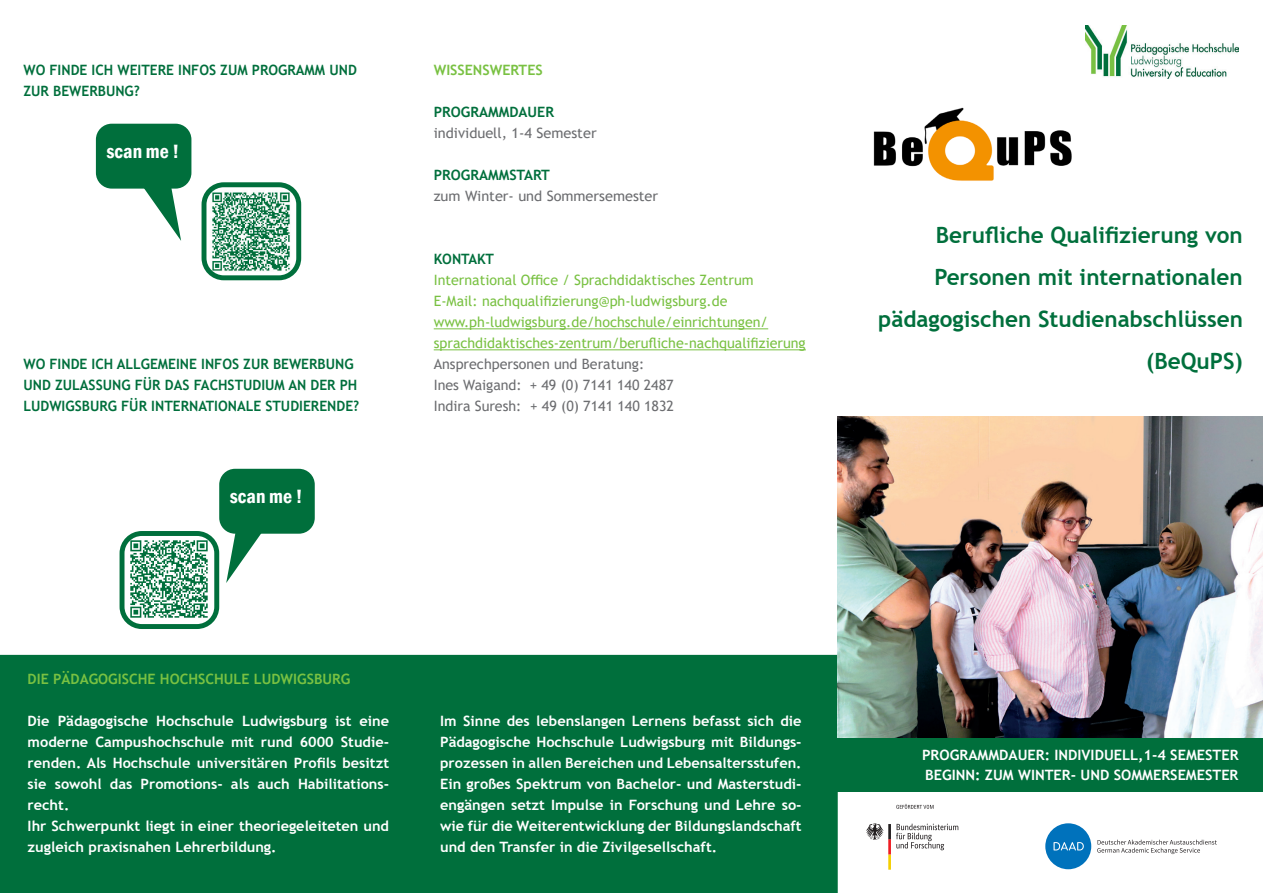
<style>
.page{position:relative;width:1263px;height:893px;background:#fff}
.page>*{position:absolute;margin:0;border:0;box-sizing:border-box;transform-origin:0 0}
.Cover_Head{font:700 22.5px "Trebuchet MS";color:#006f3c}
.t1{font:600 condensed 19.8px "Franklin Gothic";color:#fff}
.Laufschrift{font:700 14.25px/21px "Trebuchet MS";color:#fff;text-align:justify}
.Laufschrift_Head{font:700 14.25px/21px "Trebuchet MS";color:#006f3c}
.Laufschrift_Raum_URL_Mail{font:14.25px/21px "Trebuchet MS";color:#79c142}
.Laufschrift_Raum_URL_Mail-2{font:14.25px "Trebuchet MS";color:#6c6d70}
.Cover_Subhead{font:700 14.25px "Trebuchet MS";color:#fff}
.Laufschrift-2{font:14.25px "Trebuchet MS";color:#6c6d70}
.Laufschrift_Head-2{font:700 14.25px "Trebuchet MS";color:#79c142}
</style>
<div class="page">
<div style="left:0;top:655px;width:838px;height:238px;background:#006f3c"></div>
<img style="left:1085px;top:26px;width:154px;height:52px">
<img style="left:838px;top:417px;width:425px;height:321px">
<div style="left:821px;top:738px;width:442px;height:53px;background:#006f3c"></div>
<hr style="left:434px;top:328px;width:334px;height:1px;background:#79c142">
<hr style="left:434px;top:349px;width:372px;height:1px;background:#79c142">
<div style="left:96px;top:124px;width:95px;height:65px;background:#006f3c;border-radius:16px"></div>
<svg style="left:140px;top:187px;width:41px;height:54px"></svg>
<img style="left:208px;top:188px;width:87px;height:86px">
<div style="left:202px;top:182px;width:99px;height:98px;border:5px solid #006f3c;border-radius:20px"></div>
<div style="left:219px;top:469px;width:96px;height:65px;background:#006f3c;border-radius:16px"></div>
<svg style="left:226px;top:531px;width:41px;height:52px"></svg>
<img style="left:126px;top:537px;width:87px;height:86px">
<div style="left:120px;top:531px;width:99px;height:98px;border:5px solid #006f3c;border-radius:20px"></div>
<svg style="left:866px;top:823px;width:92px;height:47px"></svg>
<svg style="left:896px;top:804px;width:37px;height:5px"></svg>
<div style="left:1045px;top:823px;width:46px;height:46px;background:#0072bc;border-radius:50%"></div>
<svg style="left:1053px;top:842px;width:31px;height:8px"></svg>
<svg style="left:1097px;top:840px;width:120px;height:14px"></svg>
<img style="left:873px;top:107px;width:199px;height:74px">
<p class="Laufschrift_Head" style="left:23px;top:59px;width:335px">WO FINDE ICH WEITERE INFOS ZUM PROGRAMM UND<br>ZUR BEWERBUNG?</p>
<p class="t1" style="left:106px;top:138px;width:74px">scan me !</p>
<p class="Laufschrift_Head" style="left:23px;top:353px;width:337px">WO FINDE ICH ALLGEMEINE INFOS ZUR BEWERBUNG<br>UND ZULASSUNG FÜR DAS FACHSTUDIUM AN DER PH<br>LUDWIGSBURG FÜR INTERNATIONALE STUDIERENDE?</p>
<p class="t1" style="left:230px;top:483px;width:74px">scan me !</p>
<p class="Laufschrift_Head-2" style="left:434px;top:61px;width:110px">WISSENSWERTES</p>
<p class="Laufschrift_Head" style="left:434px;top:101px;width:122px">PROGRAMMDAUER</p>
<p class="Laufschrift-2" style="left:434px;top:124px;width:164px">individuell, 1-4 Semester</p>
<p class="Laufschrift_Head" style="left:434px;top:164px;width:118px">PROGRAMMSTART</p>
<p class="Laufschrift-2" style="left:434px;top:187px;width:226px">zum Winter- und Sommersemester</p>
<p class="Laufschrift_Head" style="left:434px;top:248px;width:62px">KONTAKT</p>
<p class="Laufschrift_Raum_URL_Mail" style="left:434px;top:269px;width:321px">International Office / Sprachdidaktisches Zentrum</p>
<p class="Laufschrift_Raum_URL_Mail" style="left:434px;top:290px;width:295px">E-Mail: nachqualifizierung@ph-ludwigsburg.de</p>
<p class="Laufschrift_Raum_URL_Mail" style="left:434px;top:311px;width:373px">www.ph-ludwigsburg.de/hochschule/einrichtungen/ sprachdidaktisches-zentrum/berufliche-nachqualifizierung</p>
<p class="Laufschrift_Raum_URL_Mail-2" style="left:434px;top:355px;width:212px">Ansprechpersonen und Beratung:</p>
<p class="Laufschrift_Raum_URL_Mail-2" style="left:434px;top:376px;width:241px">Ines Waigand: + 49 (0) 7141 140 2487</p>
<p class="Laufschrift_Raum_URL_Mail-2" style="left:434px;top:397px;width:242px">Indira Suresh: + 49 (0) 7141 140 1832</p>
<p class="Laufschrift_Head-2" style="left:28px;top:670px;width:324px">DIE PÄDAGOGISCHE HOCHSCHULE LUDWIGSBURG</p>
<p class="Laufschrift" style="left:28px;top:710px;width:363px">Die Pädagogische Hochschule Ludwigsburg ist eine moderne Campushochschule mit rund 6000 Studie&shy;renden. Als Hochschule universitären Profils besitzt sie sowohl das Promotions- als auch Habilitations&shy;recht.</p>
<p class="Laufschrift" style="left:28px;top:815px;width:363px">Ihr Schwerpunkt liegt in einer theoriegeleiteten und zugleich praxisnahen Lehrerbildung.</p>
<p class="Laufschrift" style="left:440px;top:710px;width:363px">Im Sinne des lebenslangen Lernens befasst sich die Pädagogische Hochschule Ludwigsburg mit Bildungs&shy;prozessen in allen Bereichen und Lebensaltersstufen.<br>Ein großes Spektrum von Bachelor- und Masterstudi&shy;engängen setzt Impulse in Forschung und Lehre so&shy;wie für die Weiterentwicklung der Bildungslandschaft und den Transfer in die Zivilgesellschaft.</p>
<p class="Cover_Head" style="left:936px;top:221px;width:309px">Berufliche Qualifizierung von</p>
<p class="Cover_Head" style="left:934px;top:263px;width:310px">Personen mit internationalen</p>
<p class="Cover_Head" style="left:878px;top:305px;width:366px">pädagogischen Studienabschlüssen</p>
<p class="Cover_Head" style="left:1146px;top:347px;width:98px">(BeQuPS)</p>
<p class="Cover_Subhead" style="left:922px;top:746px;width:318px">PROGRAMMDAUER: INDIVIDUELL,1-4 SEMESTER</p>
<p class="Cover_Subhead" style="left:925px;top:766px;width:315px">BEGINN: ZUM WINTER- UND SOMMERSEMESTER</p>
</div>
